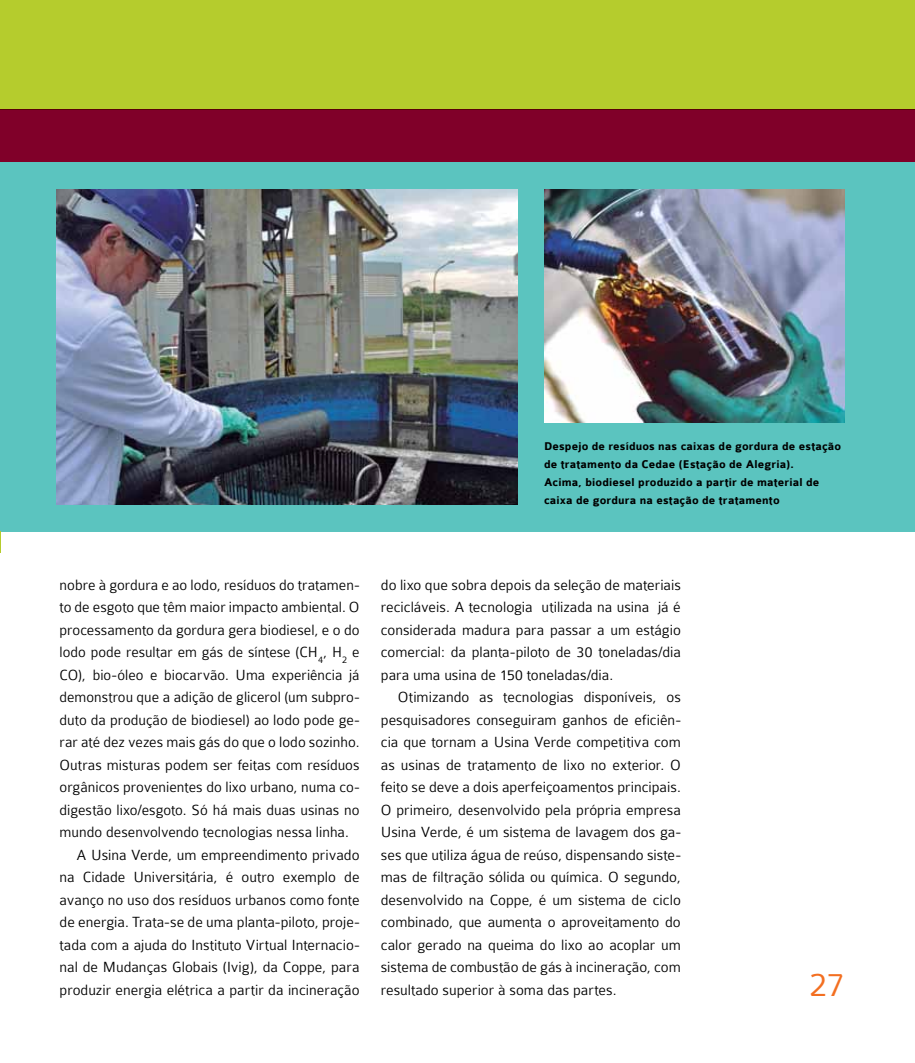
<style>
.page{position:relative;width:915px;height:1063px;background:#fff}
.page>*{position:absolute;margin:0;border:0;box-sizing:border-box;transform-origin:0 0}
.t1{font:300 36px "Colaborate";color:#f36f21}
.t2{font:300 15.75px/22.5px "Colaborate";color:#000;text-align:justify}
.t3{font:700 12px/18px "Colaborate";letter-spacing:.01em;color:#000}
</style>
<div class="page">
<div style="left:0;top:162px;width:914px;height:369px;background:#5bc4bf"></div>
<img style="left:57px;top:189px;width:460px;height:315px">
<img style="left:544px;top:189px;width:300px;height:233px">
<div style="left:0;top:109px;width:914px;height:53px;background:#800029"></div>
<div style="left:0;top:0;width:914px;height:109px;background:#b5cc2d"></div>
<svg style="left:0;top:531px;width:1px;height:22px"></svg>
<p class="t3" style="left:544px;top:438px;width:298px">Despejo de resíduos nas caixas de gordura de estação de tratamento da Cedae (E stação de Alegria).<br>Acima, biodiesel produzido a partir de material de caixa de gordura na estação de tratamento</p>
<p class="t2" style="left:60px;top:574px;width:301px">nobre à gordura e ao lodo, resíduos do tratamen-</p>
<p class="t2" style="left:60px;top:596px;width:301px">to de esgoto que têm maior impacto ambiental. O</p>
<p class="t2" style="left:60px;top:619px;width:301px">processamento da gordura gera biodiesel, e o do</p>
<p class="t2" style="left:60px;top:641px;width:301px">lodo pode resultar em gás de síntese (CH<sub>4</sub>, H<sub>2</sub> e</p>
<p class="t2" style="left:60px;top:664px;width:301px">CO), bio-óleo e biocarvão. Uma experiência já</p>
<p class="t2" style="left:60px;top:686px;width:301px">demonstrou que a adição de glicerol (um subpro-</p>
<p class="t2" style="left:60px;top:709px;width:301px">duto da produção de biodiesel) ao lodo pode ge-</p>
<p class="t2" style="left:60px;top:731px;width:301px">rar até dez vezes mais gás do que o lodo sozinho.</p>
<p class="t2" style="left:60px;top:754px;width:301px">Outras misturas podem ser feitas com resíduos</p>
<p class="t2" style="left:60px;top:776px;width:301px">orgânicos provenientes do lixo urbano, numa co-</p>
<p class="t2" style="left:60px;top:799px;width:301px">digestão lixo/esgoto. Só há mais duas usinas no</p>
<p class="t2" style="left:60px;top:821px;width:291px">mundo desenvolvendo tecnologias nessa linha.</p>
<p class="t2" style="left:77px;top:844px;width:284px">A Usina Verde, um empreendimento privado</p>
<p class="t2" style="left:60px;top:866px;width:301px">na Cidade Universitária, é outro exemplo de</p>
<p class="t2" style="left:60px;top:889px;width:301px">avanço no uso dos resíduos urbanos como fonte</p>
<p class="t2" style="left:60px;top:911px;width:301px">de energia. Trata-se de uma planta-piloto, proje-</p>
<p class="t2" style="left:60px;top:934px;width:301px">tada com a ajuda do Instituto Virtual Internacio-</p>
<p class="t2" style="left:60px;top:956px;width:301px">nal de Mudanças Globais (Ivig), da Coppe, para</p>
<p class="t2" style="left:60px;top:979px;width:301px">produzir energia elétrica a partir da incineração</p>
<p class="t2" style="left:381px;top:574px;width:301px">do lixo que sobra depois da seleção de materiais recicláveis. A tecnologia utilizada na usina já é considerada madura para passar a um estágio comercial: da planta-piloto de 30 toneladas/dia para uma usina de 150 toneladas/dia.</p>
<p class="t2" style="left:381px;top:686px;width:301px;text-indent:17px">Otimizando as tecnologias disponíveis, os pesquisadores conseguiram ganhos de eficiên&shy;cia que tornam a Usina Verde competitiva com as usinas de tratamento de lixo no exterior. O feito se deve a dois aperfeiçoamentos principais.<br>O primeiro, desenvolvido pela própria empresa Usina Verde, é um sistema de lavagem dos ga&shy;ses que utiliza água de reúso, dispensando siste&shy;mas de filtração sólida ou química. O segundo, desenvolvido na Coppe, é um sistema de ciclo combinado, que aumenta o aproveitamento do calor gerado na queima do lixo ao acoplar um sistema de combustão de gás à incineração, com resultado superior à soma das partes.</p>
<h1 class="t1" style="left:809px;top:966px;width:37px">27</h1>
</div>
